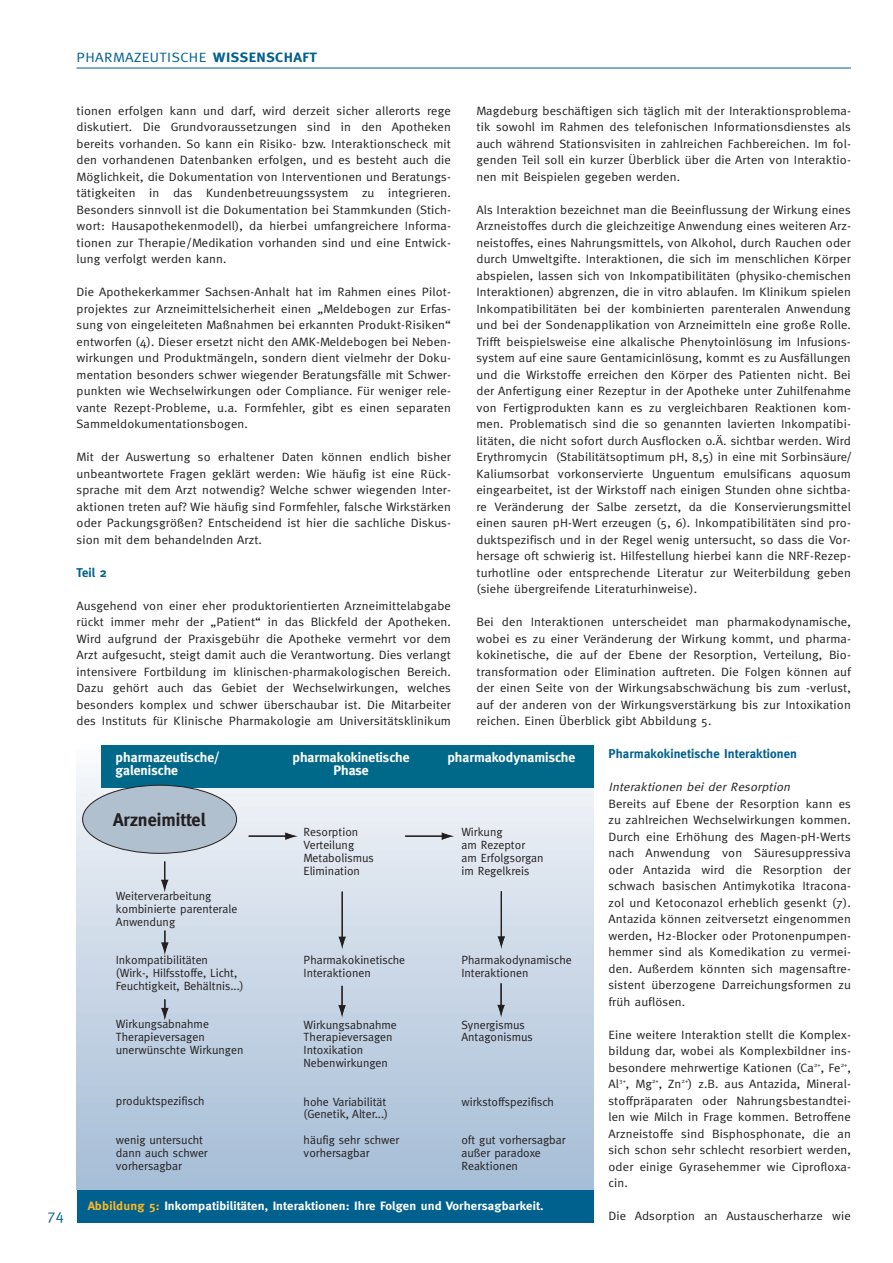
<style>
.page{position:relative;width:893px;height:1263px;background:#fff}
.page>*{position:absolute;margin:0;border:0;box-sizing:border-box;transform-origin:0 0}
.t1{font:700 18.3px "Meta";color:#231f20}
.t2{font:15px "Meta";color:#00608e}
.t3{font:700 13.8px/12.9px "Meta";color:#fff}
.t4{font:13.5px "Meta";letter-spacing:.025em;color:#00608e;scale:1.11 1}
.t5{font:700 12.75px "Meta";letter-spacing:.01em;color:#00608e}
.t6{font:12.15px/16.5px "Meta";letter-spacing:.01em;color:#231f20;text-align:justify;scale:1.05 1}
.t7{font:700 12.15px "Meta";letter-spacing:.01em;color:#fff;scale:1.05 1}
.t8{font:italic 12.15px "Meta";color:#231f20;scale:1.05 1}
.t9{font:11.85px/12.9px "Meta";color:#231f20}
.s1{font-weight:700}
.s2{color:#fdb824}
</style>
<div class="page">
<hr style="left:77px;top:68px;width:773px;height:1px;background:#00608e">
<div style="left:77px;top:1189px;width:516px;height:33px;background:#00608e"></div>
<div style="left:77px;top:745px;width:516px;height:445px;background:linear-gradient(to bottom,#f6f7fa,#a4bcd5)"></div>
<div style="left:101px;top:746px;width:492px;height:42px;background:#006989"></div>
<div style="left:83px;top:785px;width:153px;height:68px;background:#b0c0cf;border-radius:50%"></div>
<hr style="left:249px;top:836px;width:39px;height:1px;background:#231f20">
<svg style="left:285px;top:832px;width:13px;height:8px"></svg>
<hr style="left:405px;top:836px;width:39px;height:1px;background:#231f20">
<svg style="left:441px;top:832px;width:13px;height:8px"></svg>
<hr style="left:500px;top:891px;width:2px;height:48px;background:#231f20">
<svg style="left:497px;top:936px;width:8px;height:13px"></svg>
<svg style="left:497px;top:983px;width:8px;height:35px"></svg>
<hr style="left:341px;top:892px;width:2px;height:47px;background:#231f20">
<svg style="left:338px;top:937px;width:8px;height:12px"></svg>
<hr style="left:341px;top:986px;width:2px;height:22px;background:#231f20">
<svg style="left:338px;top:1005px;width:8px;height:13px"></svg>
<svg style="left:161px;top:861px;width:7px;height:31px"></svg>
<svg style="left:161px;top:931px;width:8px;height:24px"></svg>
<svg style="left:161px;top:999px;width:8px;height:22px"></svg>
<p class="t4" style="left:77px;top:52px;width:218px">PHARMAZEUTISCHE <span class="s1">WISSENSCHAFT</span></p>
<p class="t2" style="left:47px;top:1209px;width:18px">74</p>
<p class="t6" style="left:476px;top:103px;width:358px">Magdeburg beschäftigen sich täglich mit der Interaktionsproblema&shy;tik sowohl im Rahmen des telefonischen Informationsdienstes als auch während Stationsvisiten in zahlreichen Fachbereichen. Im fol&shy;genden Teil soll ein kurzer Überblick über die Arten von Interaktio&shy;nen mit Beispielen gegeben werden.</p>
<p class="t6" style="left:476px;top:202px;width:358px">Als Interaktion bezeichnet man die Beeinflussung der Wirkung eines Arzneistoffes durch die gleichzeitige Anwendung eines weiteren Arz&shy;neistoffes, eines Nahrungsmittels, von Alkohol, durch Rauchen oder durch Umweltgifte. Interaktionen, die sich im menschlichen Körper abspielen, lassen sich von Inkompatibilitäten (physiko-chemischen Interaktionen) abgrenzen, die in vitro ablaufen. Im Klinikum spielen Inkompatibilitäten bei der kombinierten parenteralen Anwendung und bei der Sondenapplikation von Arzneimitteln eine große Rolle.<br>Trifft beispielsweise eine alkalische Phenytoinlösung im Infusions&shy;system auf eine saure Gentamicinlösung, kommt es zu Ausfällungen und die Wirkstoffe erreichen den Körper des Patienten nicht. Bei der Anfertigung einer Rezeptur in der Apotheke unter Zuhilfenahme von Fertigprodukten kann es zu vergleichbaren Reaktionen kom&shy;men. Problematisch sind die so genannten lavierten Inkompatibi&shy;litäten, die nicht sofort durch Ausflocken o.Ä. sichtbar werden. Wird Erythromycin (Stabilitätsoptimum pH, 8,5) in eine mit Sorbinsäure/ Kaliumsorbat vorkonservierte Unguentum emulsificans aquosum eingearbeitet, ist der Wirkstoff nach einigen Stunden ohne sichtba&shy;re Veränderung der Salbe zersetzt, da die Konservierungsmittel einen sauren pH-Wert erzeugen (5, 6). Inkompatibilitäten sind pro&shy;duktspezifisch und in der Regel wenig untersucht, so dass die Vor&shy;hersage oft schwierig ist. Hilfestellung hierbei kann die NRF-Rezep&shy;turhotline oder entsprechende Literatur zur Weiterbildung geben (siehe übergreifende Literaturhinweise).</p>
<p class="t6" style="left:476px;top:615px;width:358px">Bei den Interaktionen unterscheidet man pharmakodynamische, wobei es zu einer Veränderung der Wirkung kommt, und pharma&shy;kokinetische, die auf der Ebene der Resorption, Verteilung, Bio&shy;transformation oder Elimination auftreten. Die Folgen können auf der einen Seite von der Wirkungsabschwächung bis zum -verlust, auf der anderen von der Wirkungsverstärkung bis zur Intoxikation reichen. Einen Überblick gibt Abbildung 5.</p>
<p class="t5" style="left:608px;top:749px;width:190px">Pharmakokinetische Interaktionen</p>
<p class="t8" style="left:608px;top:782px;width:177px">Interaktionen bei der Resorption</p>
<p class="t6" style="left:608px;top:796px;width:232px">Bereits auf Ebene der Resorption kann es zu zahlreichen Wechselwirkungen kommen.<br>Durch eine Erhöhung des Magen-pH-Werts nach Anwendung von Säuresuppressiva oder Antazida wird die Resorption der schwach basischen Antimykotika Itracona&shy;zol und Ketoconazol erheblich gesenkt (7).<br>Antazida können zeitversetzt eingenommen werden, H2-Blocker oder Protonenpumpen&shy;hemmer sind als Komedikation zu vermei&shy;den. Außerdem könnten sich magensaftre&shy;sistent überzogene Darreichungsformen zu früh auflösen.</p>
<p class="t6" style="left:608px;top:1027px;width:232px">Eine weitere Interaktion stellt die Komplex&shy;bildung dar, wobei als Komplexbildner ins&shy;besondere mehrwertige Kationen (Ca<sup>2+</sup>, Fe<sup>2+</sup>, Al<sup>3+</sup>, Mg<sup>2+</sup>, Zn<sup>2+</sup>) z.B. aus Antazida, Mineral&shy;stoffpräparaten oder Nahrungsbestandtei&shy;len wie Milch in Frage kommen. Betroffene Arzneistoffe sind Bisphosphonate, die an sich schon sehr schlecht resorbiert werden, oder einige Gyrasehemmer wie Ciprofloxa&shy;cin.</p>
<p class="t6" style="left:608px;top:1209px;width:232px">Die Adsorption an Austauscherharze wie</p>
<p class="t6" style="left:77px;top:103px;width:358px">tionen erfolgen kann und darf, wird derzeit sicher allerorts rege diskutiert. Die Grundvoraussetzungen sind in den Apotheken bereits vorhanden. So kann ein Risiko- bzw. Interaktionscheck mit den vorhandenen Datenbanken erfolgen, und es besteht auch die Möglichkeit, die Dokumentation von Interventionen und Beratungs&shy;tätigkeiten in das Kundenbetreuungssystem zu integrieren.<br>Besonders sinnvoll ist die Dokumentation bei Stammkunden (Stich&shy;wort: Hausapothekenmodell), da hierbei umfangreichere Informa&shy;tionen zur Therapie/Medikation vorhanden sind und eine Entwick&shy;lung verfolgt werden kann.</p>
<p class="t6" style="left:77px;top:285px;width:358px">Die Apothekerkammer Sachsen-Anhalt hat im Rahmen eines Pilot&shy;projektes zur Arzneimittelsicherheit einen „Meldebogen zur Erfas&shy;sung von eingeleiteten Maßnahmen bei erkannten Produkt-Risiken“ entworfen (4). Dieser ersetzt nicht den AMK-Meldebogen bei Neben&shy;wirkungen und Produktmängeln, sondern dient vielmehr der Doku&shy;mentation besonders schwer wiegender Beratungsfälle mit Schwer&shy;punkten wie Wechselwirkungen oder Compliance. Für weniger rele&shy;vante Rezept-Probleme, u.a. Formfehler, gibt es einen separaten Sammeldokumentationsbogen.</p>
<p class="t6" style="left:77px;top:450px;width:358px">Mit der Auswertung so erhaltener Daten können endlich bisher unbeantwortete Fragen geklärt werden: Wie häufig ist eine Rück&shy;sprache mit dem Arzt notwendig? Welche schwer wiegenden Inter&shy;aktionen treten auf? Wie häufig sind Formfehler, falsche Wirkstärken oder Packungsgrößen? Entscheidend ist hier die sachliche Diskus&shy;sion mit dem behandelnden Arzt.</p>
<p class="t5" style="left:77px;top:568px;width:32px">Teil 2</p>
<p class="t6" style="left:77px;top:598px;width:358px">Ausgehend von einer eher produktorientierten Arzneimittelabgabe rückt immer mehr der „Patient“ in das Blickfeld der Apotheken.<br>Wird aufgrund der Praxisgebühr die Apotheke vermehrt vor dem Arzt aufgesucht, steigt damit auch die Verantwortung. Dies verlangt intensivere Fortbildung im klinischen-pharmakologischen Bereich.<br>Dazu gehört auch das Gebiet der Wechselwirkungen, welches besonders komplex und schwer überschaubar ist. Die Mitarbeiter des Instituts für Klinische Pharmakologie am Universitätsklinikum</p>
<p class="t3" style="left:116px;top:752px;width:105px">pharmazeutische/ galenische</p>
<p class="t3" style="left:292px;top:752px;width:119px;text-align:center">pharmakokinetische<br>Phase</p>
<p class="t3" style="left:447px;top:752px;width:130px">pharmakodynamische</p>
<h1 class="t1" style="left:113px;top:813px;width:94px">Arzneimittel</h1>
<p class="t9" style="left:461px;top:827px;width:84px">Wirkung<br>am Rezeptor<br>am Erfolgsorgan im Regelkreis</p>
<p class="t9" style="left:303px;top:827px;width:72px">Resorption<br>Verteilung<br>Metabolismus<br>Elimination</p>
<p class="t9" style="left:116px;top:891px;width:123px">Weiterverarbeitung kombinierte parenterale<br>Anwendung</p>
<p class="t9" style="left:116px;top:955px;width:129px">Inkompatibilitäten (Wirk-, Hilfsstoffe, Licht,<br>Feuchtigkeit, Behältnis...)</p>
<p class="t9" style="left:116px;top:1019px;width:129px">Wirkungsabnahme<br>Therapieversagen unerwünschte Wirkungen</p>
<p class="t9" style="left:303px;top:955px;width:103px">Pharmakokinetische<br>Interaktionen</p>
<p class="t9" style="left:461px;top:955px;width:112px">Pharmakodynamische<br>Interaktionen</p>
<p class="t9" style="left:303px;top:1019px;width:95px">Wirkungsabnahme<br>Therapieversagen<br>Intoxikation<br>Nebenwirkungen</p>
<p class="t9" style="left:303px;top:1096px;width:86px">hohe Variabilität (Genetik, Alter...)</p>
<p class="t9" style="left:303px;top:1135px;width:97px">häufig sehr schwer vorhersagbar</p>
<p class="t9" style="left:461px;top:1019px;width:73px">Synergismus<br>Antagonismus</p>
<p class="t9" style="left:116px;top:1096px;width:90px">produktspezifisch</p>
<p class="t9" style="left:116px;top:1135px;width:93px">wenig untersucht dann auch schwer vorhersagbar</p>
<p class="t9" style="left:461px;top:1096px;width:94px">wirkstoffspezifisch</p>
<p class="t9" style="left:461px;top:1135px;width:106px">oft gut vorhersagbar außer paradoxe<br>Reaktionen</p>
<p class="t7" style="left:88px;top:1202px;width:435px"><span class="s2">Abbildung 5:</span> Inkompatibilitäten, Interaktionen: Ihre Folgen und Vorhersagbarkeit.</p>
</div>
